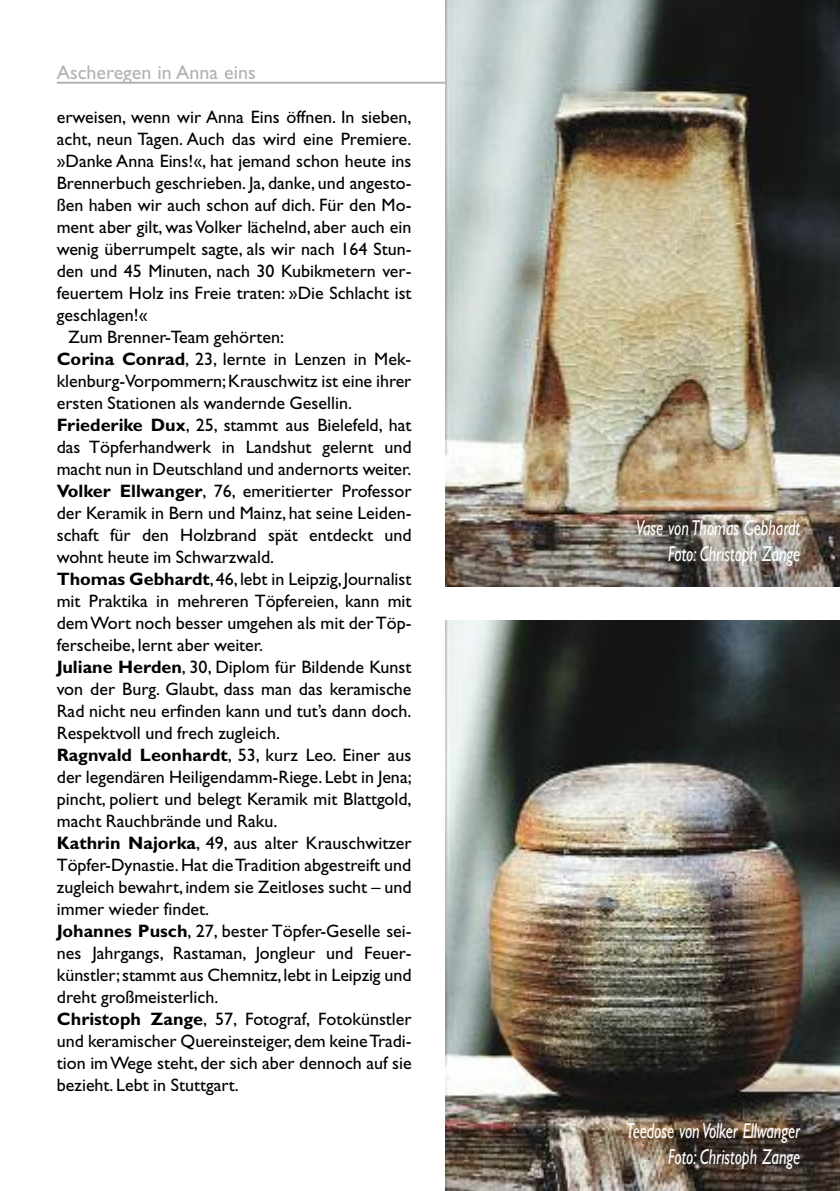
<style>
.page{position:relative;width:840px;height:1191px;background:#fff}
.page>*{position:absolute;margin:0;border:0;box-sizing:border-box;transform-origin:0 0}
.t1{font:italic 21.6px/26px "Gill Sans";color:#fff;text-align:right;scale:.74 1}
.t2{font:20px "Gill Sans";color:#b3b3b3}
.t3{font:18px "Gill Sans";color:#000}
.s1{font-weight:700}
</style>
<div class="page">
<hr style="left:57px;top:82px;width:742px;height:2px;background:#b3b3b3">
<img style="left:445px;top:0;width:394px;height:586px">
<img style="left:445px;top:620px;width:394px;height:571px">
<p class="t2" style="left:57px;top:64px;width:200px">Ascheregen in Anna eins</p>
<p class="t3" style="left:57px;top:110px;width:356px">erweisen, wenn wir Anna Eins öffnen. In sieben,</p>
<p class="t3" style="left:57px;top:132px;width:356px">acht, neun Tagen. Auch das wird eine Premiere.</p>
<p class="t3" style="left:57px;top:154px;width:356px">»Danke Anna Eins!«, hat jemand schon heute ins</p>
<p class="t3" style="left:57px;top:176px;width:356px">Brennerbuch geschrieben. Ja, danke, und angesto-</p>
<p class="t3" style="left:57px;top:198px;width:356px">ßen haben wir auch schon auf dich. Für den Mo-</p>
<p class="t3" style="left:57px;top:220px;width:356px">ment aber gilt, was Volker lächelnd, aber auch ein</p>
<p class="t3" style="left:57px;top:242px;width:356px">wenig überrumpelt sagte, als wir nach 164 Stun-</p>
<p class="t3" style="left:57px;top:264px;width:356px">den und 45 Minuten, nach 30 Kubikmetern ver-</p>
<p class="t3" style="left:57px;top:286px;width:356px">feuertem Holz ins Freie traten: »Die Schlacht ist</p>
<p class="t3" style="left:57px;top:308px;width:92px">geschlagen!«</p>
<p class="t3" style="left:68px;top:330px;width:217px">Zum Brenner-Team gehörten:</p>
<p class="t3" style="left:57px;top:352px;width:356px"><span class="s1">Corina Conrad</span>, 23, lernte in Lenzen in Mek-</p>
<p class="t3" style="left:57px;top:374px;width:356px">klenburg-Vorpommern; Krauschwitz ist eine ihrer</p>
<p class="t3" style="left:57px;top:396px;width:296px">ersten Stationen als wandernde Gesellin.</p>
<p class="t3" style="left:57px;top:418px;width:356px"><span class="s1">Friederike Dux</span>, 25, stammt aus Bielefeld, hat</p>
<p class="t3" style="left:57px;top:440px;width:356px">das Töpferhandwerk in Landshut gelernt und</p>
<p class="t3" style="left:57px;top:462px;width:356px">macht nun in Deutschland und andernorts weiter.</p>
<p class="t3" style="left:57px;top:484px;width:356px"><span class="s1">Volker Ellwanger</span>, 76, emeritierter Professor</p>
<p class="t3" style="left:57px;top:506px;width:356px">der Keramik in Bern und Mainz, hat seine Leiden-</p>
<p class="t3" style="left:57px;top:528px;width:356px">schaft für den Holzbrand spät entdeckt und</p>
<p class="t3" style="left:57px;top:550px;width:219px">wohnt heute im Schwarzwald.</p>
<p class="t3" style="left:57px;top:572px;width:356px"><span class="s1">Thomas Gebhardt</span>, 46, lebt in Leipzig, Journalist</p>
<p class="t3" style="left:57px;top:594px;width:356px">mit Praktika in mehreren Töpfereien, kann mit</p>
<p class="t3" style="left:57px;top:616px;width:356px">dem Wort noch besser umgehen als mit der Töp-</p>
<p class="t3" style="left:57px;top:638px;width:208px">ferscheibe, lernt aber weiter.</p>
<p class="t3" style="left:57px;top:660px;width:356px"><span class="s1">Juliane Herden</span>, 30, Diplom für Bildende Kunst</p>
<p class="t3" style="left:57px;top:682px;width:356px">von der Burg. Glaubt, dass man das keramische</p>
<p class="t3" style="left:57px;top:704px;width:356px">Rad nicht neu erfinden kann und tut’s dann doch.</p>
<p class="t3" style="left:57px;top:726px;width:224px">Respektvoll und frech zugleich.</p>
<p class="t3" style="left:57px;top:748px;width:356px"><span class="s1">Ragnvald Leonhardt</span>, 53, kurz Leo. Einer aus</p>
<p class="t3" style="left:57px;top:770px;width:356px">der legendären Heiligendamm-Riege. Lebt in Jena;</p>
<p class="t3" style="left:57px;top:792px;width:356px">pincht, poliert und belegt Keramik mit Blattgold,</p>
<p class="t3" style="left:57px;top:814px;width:222px">macht Rauchbrände und Raku.</p>
<p class="t3" style="left:57px;top:836px;width:356px"><span class="s1">Kathrin Najorka</span>, 49, aus alter Krauschwitzer</p>
<p class="t3" style="left:57px;top:858px;width:356px">Töpfer-Dynastie. Hat die Tradition abgestreift und</p>
<p class="t3" style="left:57px;top:880px;width:356px">zugleich bewahrt, indem sie Zeitloses sucht – und</p>
<p class="t3" style="left:57px;top:902px;width:154px">immer wieder findet.</p>
<p class="t3" style="left:57px;top:924px;width:356px"><span class="s1">Johannes Pusch</span>, 27, bester Töpfer-Geselle sei-</p>
<p class="t3" style="left:57px;top:946px;width:356px">nes Jahrgangs, Rastaman, Jongleur und Feuer-</p>
<p class="t3" style="left:57px;top:968px;width:356px">künstler; stammt aus Chemnitz, lebt in Leipzig und</p>
<p class="t3" style="left:57px;top:990px;width:163px">dreht großmeisterlich.</p>
<p class="t3" style="left:57px;top:1012px;width:356px"><span class="s1">Christoph Zange</span>, 57, Fotograf, Fotokünstler</p>
<p class="t3" style="left:57px;top:1034px;width:356px">und keramischer Quereinsteiger, dem keine Tradi-</p>
<p class="t3" style="left:57px;top:1056px;width:356px">tion im Wege steht, der sich aber dennoch auf sie</p>
<p class="t3" style="left:57px;top:1078px;width:183px">bezieht. Lebt in Stuttgart.</p>
<p class="t1" style="left:636px;top:517px;width:223px">Vase von Thomas Gebhardt<br>Foto: Christoph Zange</p>
<p class="t1" style="left:625px;top:1119px;width:236px">Teedose von Volker Ellwanger<br>Foto: Christoph Zange</p>
</div>
